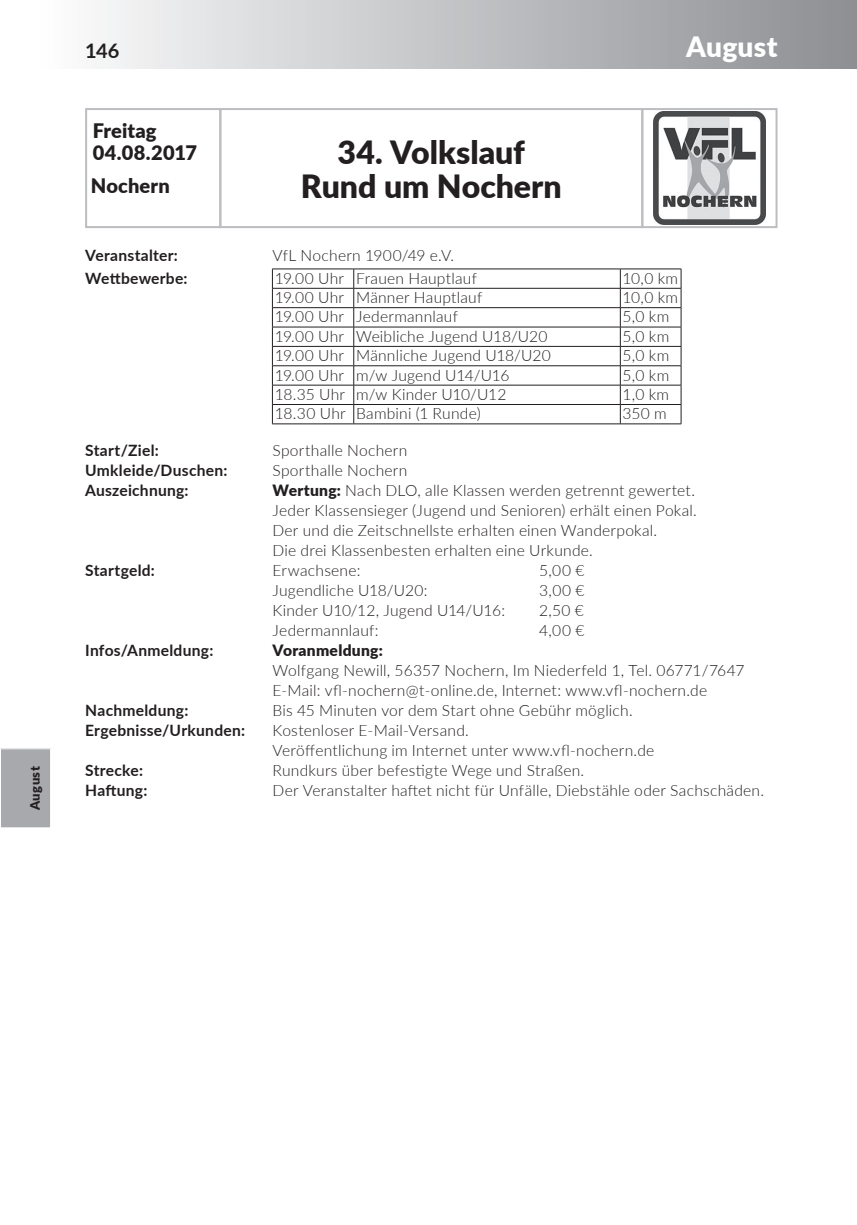
<style>
.page{position:relative;width:857px;height:1225px;background:#fff}
.page>*{position:absolute;margin:0;border:0;box-sizing:border-box;transform-origin:0 0}
.t1{font:900 32px/34px "Lato";color:#231f20;text-align:center}
.t2{font:900 28px "Lato";letter-spacing:.005em;color:#fff}
.t3{font:900 20px/22px "Lato";letter-spacing:.005em;color:#231f20}
.t4{font:700 20px "Lato";color:#231f20}
.t5{font:300 15.6px/20px "Lato";letter-spacing:.015em;color:#231f20}
.t6{font:700 15.6px "Lato";letter-spacing:.015em;color:#231f20}
.t7{font:900 15.6px "Lato";letter-spacing:.015em;color:#231f20}
.t8{font:900 13px "Lato";letter-spacing:.03em;color:#231f20}
.s1{font-weight:900}
</style>
<div class="page">
<div style="left:85px;top:108px;width:136px;height:120px;border:2px solid #bcbdc0"></div>
<div style="left:219px;top:108px;width:424px;height:120px;border:2px solid #bcbdc0"></div>
<img style="left:653px;top:112px;width:112px;height:112px">
<div style="left:641px;top:108px;width:136px;height:120px;border:2px solid #bcbdc0"></div>
<hr style="left:272px;top:288px;width:81px;height:1px;background:#231f20">
<hr style="left:353px;top:288px;width:267px;height:1px;background:#231f20">
<hr style="left:620px;top:288px;width:61px;height:1px;background:#231f20">
<hr style="left:272px;top:307px;width:81px;height:1px;background:#231f20">
<hr style="left:353px;top:307px;width:267px;height:1px;background:#231f20">
<hr style="left:620px;top:307px;width:61px;height:1px;background:#231f20">
<hr style="left:272px;top:327px;width:81px;height:1px;background:#231f20">
<hr style="left:353px;top:327px;width:267px;height:1px;background:#231f20">
<hr style="left:620px;top:327px;width:61px;height:1px;background:#231f20">
<hr style="left:272px;top:346px;width:81px;height:1px;background:#231f20">
<hr style="left:353px;top:346px;width:267px;height:1px;background:#231f20">
<hr style="left:620px;top:346px;width:61px;height:1px;background:#231f20">
<hr style="left:272px;top:365px;width:81px;height:1px;background:#231f20">
<hr style="left:353px;top:365px;width:267px;height:1px;background:#231f20">
<hr style="left:620px;top:365px;width:61px;height:1px;background:#231f20">
<hr style="left:272px;top:385px;width:81px;height:1px;background:#231f20">
<hr style="left:353px;top:385px;width:267px;height:1px;background:#231f20">
<hr style="left:620px;top:385px;width:61px;height:1px;background:#231f20">
<hr style="left:272px;top:404px;width:81px;height:1px;background:#231f20">
<hr style="left:353px;top:404px;width:267px;height:1px;background:#231f20">
<svg style="left:353px;top:269px;width:1px;height:154px"></svg>
<hr style="left:620px;top:404px;width:61px;height:1px;background:#231f20">
<svg style="left:619px;top:269px;width:1px;height:154px"></svg>
<hr style="left:272px;top:268px;width:81px;height:1px;background:#231f20">
<hr style="left:353px;top:268px;width:267px;height:1px;background:#231f20">
<hr style="left:620px;top:268px;width:61px;height:1px;background:#231f20">
<svg style="left:680px;top:269px;width:1px;height:154px"></svg>
<hr style="left:272px;top:423px;width:81px;height:1px;background:#231f20">
<hr style="left:353px;top:423px;width:267px;height:1px;background:#231f20">
<hr style="left:620px;top:423px;width:61px;height:1px;background:#231f20">
<svg style="left:272px;top:269px;width:1px;height:154px"></svg>
<div style="left:0;top:0;width:856px;height:68px;background:linear-gradient(to right,#fff,#8c8e92)"></div>
<div style="left:0;top:749px;width:51px;height:79px;background:#a8a9ad"></div>
<div style="left:0;top:748px;width:51px;height:80px;border:1px solid #fff"></div>
<p class="t8" style="left:25px;top:810px;width:45px;rotate:-90deg">August</p>
<p class="t4" style="left:85px;top:36px;width:36px">146</p>
<p class="t3" style="left:93px;top:118px;width:106px">Freitag<br>04.08.2017</p>
<p class="t3" style="left:91px;top:174px;width:80px">Nochern</p>
<h1 class="t1" style="left:301px;top:134px;width:262px">34. Volkslauf<br>Rund um Nochern</h1>
<h2 class="t2" style="left:686px;top:25px;width:93px">August</h2>
<p class="t6" style="left:85px;top:243px;width:94px">Veranstalter:</p>
<p class="t5" style="left:272px;top:244px;width:183px">VfL Nochern 1900/49 e.V.</p>
<p class="t6" style="left:85px;top:267px;width:104px">Wettbewerbe:</p>
<p class="t5" style="left:274px;top:267px;width:204px">19.00 Uhr Frauen Hauptlauf</p>
<p class="t5" style="left:622px;top:267px;width:57px">10,0 km</p>
<p class="t5" style="left:274px;top:287px;width:209px">19.00 Uhr Männer Hauptlauf</p>
<p class="t5" style="left:622px;top:287px;width:57px">10,0 km</p>
<p class="t5" style="left:274px;top:306px;width:185px">19.00 Uhr Jedermannlauf</p>
<p class="t5" style="left:622px;top:306px;width:48px">5,0 km</p>
<p class="t5" style="left:274px;top:326px;width:274px">19.00 Uhr Weibliche Jugend U18/U20</p>
<p class="t5" style="left:622px;top:326px;width:48px">5,0 km</p>
<p class="t5" style="left:274px;top:345px;width:277px">19.00 Uhr Männliche Jugend U18/U20</p>
<p class="t5" style="left:622px;top:345px;width:48px">5,0 km</p>
<p class="t5" style="left:274px;top:364px;width:236px">19.00 Uhr m/w Jugend U14/U16</p>
<p class="t5" style="left:622px;top:364px;width:48px">5,0 km</p>
<p class="t5" style="left:274px;top:384px;width:233px">18.35 Uhr m/w Kinder U10/U12</p>
<p class="t5" style="left:622px;top:384px;width:48px">1,0 km</p>
<p class="t5" style="left:274px;top:403px;width:207px">18.30 Uhr Bambini (1 Runde)</p>
<p class="t5" style="left:622px;top:403px;width:46px">350 m</p>
<p class="t6" style="left:85px;top:439px;width:75px">Start/Ziel:</p>
<p class="t5" style="left:272px;top:440px;width:136px">Sporthalle Nochern</p>
<p class="t6" style="left:85px;top:459px;width:144px">Umkleide/Duschen:</p>
<p class="t5" style="left:272px;top:460px;width:136px">Sporthalle Nochern</p>
<p class="t6" style="left:85px;top:479px;width:105px">Auszeichnung:</p>
<p class="t5" style="left:272px;top:480px;width:425px"><span class="s1">Wertung:</span> Nach DLO, alle Klassen werden getrennt gewertet.<br>Jeder Klassensieger (Jugend und Senioren) erhält einen Pokal.<br>Der und die Zeitschnellste erhalten einen Wanderpokal.<br>Die drei Klassenbesten erhalten eine Urkunde.</p>
<p class="t6" style="left:85px;top:559px;width:71px">Startgeld:</p>
<p class="t5" style="left:272px;top:560px;width:89px">Erwachsene:</p>
<p class="t5" style="left:539px;top:560px;width:47px">5,00 €</p>
<p class="t5" style="left:272px;top:580px;width:156px">Jugendliche U18/U20:</p>
<p class="t5" style="left:539px;top:580px;width:47px">3,00 €</p>
<p class="t5" style="left:272px;top:600px;width:234px">Kinder U10/12, Jugend U14/U16:</p>
<p class="t5" style="left:539px;top:600px;width:46px">2,50 €</p>
<p class="t5" style="left:272px;top:620px;width:108px">Jedermannlauf:</p>
<p class="t5" style="left:539px;top:620px;width:47px">4,00 €</p>
<p class="t6" style="left:85px;top:639px;width:130px">Infos/Anmeldung:</p>
<p class="t7" style="left:272px;top:639px;width:112px">Voranmeldung:</p>
<p class="t5" style="left:272px;top:660px;width:473px">Wolfgang Newill, 56357 Nochern, Im Niederfeld 1, Tel. 06771/7647<br>E-Mail: vfl-nochern@t-online.de, Internet: www.vfl-nochern.de</p>
<p class="t6" style="left:85px;top:699px;width:105px">Nachmeldung:</p>
<p class="t5" style="left:272px;top:700px;width:361px">Bis 45 Minuten vor dem Start ohne Gebühr möglich.</p>
<p class="t6" style="left:85px;top:719px;width:161px">Ergebnisse/Urkunden:</p>
<p class="t5" style="left:272px;top:720px;width:383px">Kostenloser E-Mail-Versand.<br>Veröffentlichung im Internet unter www.vfl-nochern.de</p>
<p class="t6" style="left:85px;top:759px;width:59px">Strecke:</p>
<p class="t5" style="left:272px;top:760px;width:313px">Rundkurs über befestigte Wege und Straßen.</p>
<p class="t6" style="left:85px;top:779px;width:64px">Haftung:</p>
<p class="t5" style="left:272px;top:780px;width:492px">Der Veranstalter haftet nicht für Unfälle, Diebstähle oder Sachschäden.</p>
</div>
